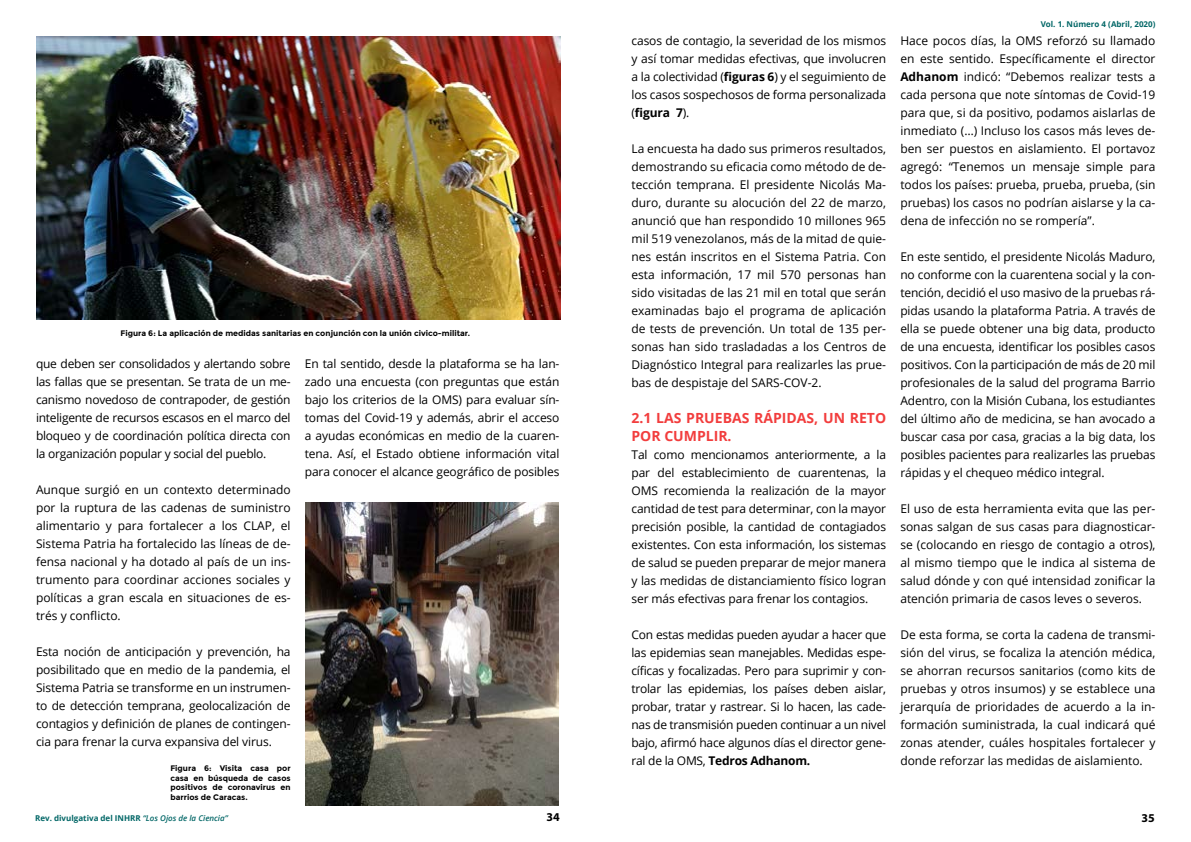
<style>
.page{position:relative;width:1191px;height:842px;background:#fff}
.page>*{position:absolute;margin:0;border:0;box-sizing:border-box;transform-origin:0 0}
.t1{font:700 14px/18px "Open Sans";color:#f23d3d}
.t2{font:12px/18px "Open Sans";letter-spacing:-.01em;color:#000;text-align:justify}
.t3{font:700 12px "Myriad Pro";color:#000}
.t4{font:700 8px/9.6px "Montserrat";color:#000;text-align:justify}
.t5{font:700 8px "Open Sans";color:#066}
.s1{font-weight:700}
.s2{font-weight:600;font-style:italic}
</style>
<div class="page">
<img style="left:36px;top:36px;width:524px;height:283px">
<img style="left:305px;top:502px;width:254px;height:304px">
<p class="t4" style="left:120px;top:329px;width:351px">Figura 6: La aplicación de medidas sanitarias en conjunción con la unión civico-militar.</p>
<p class="t2" style="left:36px;top:356px;width:256px">que deben ser consolidados y alertando sobre las fallas que se presentan. Se trata de un me&shy;canismo novedoso de contrapoder, de gestión inteligente de recursos escasos en el marco del bloqueo y de coordinación política directa con la organización popular y social del pueblo.</p>
<p class="t2" style="left:36px;top:482px;width:256px">Aunque surgió en un contexto determinado por la ruptura de las cadenas de suministro alimentario y para fortalecer a los CLAP, el Sistema Patria ha fortalecido las líneas de de&shy;fensa nacional y ha dotado al país de un ins&shy;trumento para coordinar acciones sociales y políticas a gran escala en situaciones de es&shy;trés y conflicto.</p>
<p class="t2" style="left:36px;top:642px;width:256px">Esta noción de anticipación y prevención, ha posibilitado que en medio de la pandemia, el Sistema Patria se transforme en un instrumen&shy;to de detección temprana, geolocalización de contagios y definición de planes de contingen&shy;cia para frenar la curva expansiva del virus.</p>
<p class="t4" style="left:170px;top:764px;width:122px">Figura 6: Visita casa por casa en búsqueda de casos positivos de coronavirus en barrios de Caracas.</p>
<p class="t2" style="left:305px;top:354px;width:256px">En tal sentido, desde la plataforma se ha lan&shy;zado una encuesta (con preguntas que están bajo los criterios de la OMS) para evaluar sín&shy;tomas del Covid-19 y además, abrir el acceso a ayudas económicas en medio de la cuaren&shy;tena. Así, el Estado obtiene información vital para conocer el alcance geográfico de posibles</p>
<p class="t2" style="left:631px;top:33px;width:256px">casos de contagio, la severidad de los mismos y así tomar medidas efectivas, que involucren a la colectividad (<span class="s1">figuras 6</span>) y el seguimiento de los casos sospechosos de forma personalizada (<span class="s1">figura 7</span>).</p>
<p class="t2" style="left:631px;top:141px;width:256px">La encuesta ha dado sus primeros resultados, demostrando su eficacia como método de de&shy;tección temprana. El presidente Nicolás Ma&shy;duro, durante su alocución del 22 de marzo, anunció que han respondido 10 millones 965 mil 519 venezolanos, más de la mitad de quie&shy;nes están inscritos en el Sistema Patria. Con esta información, 17 mil 570 personas han sido visitadas de las 21 mil en total que serán examinadas bajo el programa de aplicación de tests de prevención. Un total de 135 per&shy;sonas han sido trasladadas a los Centros de Diagnóstico Integral para realizarles las prue&shy;bas de despistaje del SARS-COV-2.</p>
<p class="t1" style="left:631px;top:411px;width:256px">2.1 LAS PRUEBAS RÁPIDAS, UN RETO<br>POR CUMPLIR.</p>
<p class="t2" style="left:631px;top:447px;width:256px">Tal como mencionamos anteriormente, a la par del establecimiento de cuarentenas, la OMS recomienda la realización de la mayor cantidad de test para determinar, con la mayor precisión posible, la cantidad de contagiados existentes. Con esta información, los sistemas de salud se pueden preparar de mejor manera y las medidas de distanciamiento físico logran ser más efectivas para frenar los contagios.</p>
<p class="t2" style="left:631px;top:627px;width:256px">Con estas medidas pueden ayudar a hacer que las epidemias sean manejables. Medidas espe&shy;cíficas y focalizadas. Pero para suprimir y con&shy;trolar las epidemias, los países deben aislar, probar, tratar y rastrear. Si lo hacen, las cade&shy;nas de transmisión pueden continuar a un nivel bajo, afirmó hace algunos días el director gene&shy;ral de la OMS, <span class="s1">Tedros Adhanom.</span></p>
<p class="t5" style="left:1040px;top:21px;width:116px">Vol. 1. Número 4 (Abril, 2020)</p>
<p class="t2" style="left:900px;top:33px;width:257px">Hace pocos días, la OMS reforzó su llamado en este sentido. Específicamente el director <span class="s1">Adhanom</span> indicó: “Debemos realizar tests a cada persona que note síntomas de Covid-19 para que, si da positivo, podamos aislarlas de inmediato (…) Incluso los casos más leves de&shy;ben ser puestos en aislamiento. El portavoz agregó: “Tenemos un mensaje simple para todos los países: prueba, prueba, prueba, (sin pruebas) los casos no podrían aislarse y la ca&shy;dena de infección no se rompería”.</p>
<p class="t2" style="left:900px;top:248px;width:257px">En este sentido, el presidente Nicolás Maduro, no conforme con la cuarentena social y la con&shy;tención, decidió el uso masivo de la pruebas rá&shy;pidas usando la plataforma Patria. A través de ella se puede obtener una big data, producto de una encuesta, identificar los posibles casos positivos. Con la participación de más de 20 mil profesionales de la salud del programa Barrio Adentro, con la Misión Cubana, los estudiantes del último año de medicina, se han avocado a buscar casa por casa, gracias a la big data, los posibles pacientes para realizarles las pruebas rápidas y el chequeo médico integral.</p>
<p class="t2" style="left:900px;top:500px;width:257px">El uso de esta herramienta evita que las per&shy;sonas salgan de sus casas para diagnosticar&shy;se (colocando en riesgo de contagio a otros), al mismo tiempo que le indica al sistema de salud dónde y con qué intensidad zonificar la atención primaria de casos leves o severos.</p>
<p class="t2" style="left:900px;top:627px;width:257px">De esta forma, se corta la cadena de transmi&shy;sión del virus, se focaliza la atención médica, se ahorran recursos sanitarios (como kits de pruebas y otros insumos) y se establece una jerarquía de prioridades de acuerdo a la in&shy;formación suministrada, la cual indicará qué zonas atender, cuáles hospitales fortalecer y donde reforzar las medidas de aislamiento.</p>
<p class="t5" style="left:35px;top:814px;width:194px">Rev. divulgativa del INHRR <span class="s2">“Los Ojos de la Ciencia”</span></p>
<p class="t3" style="left:546px;top:810px;width:15px">34</p>
<p class="t3" style="left:1141px;top:811px;width:15px">35</p>
</div>
